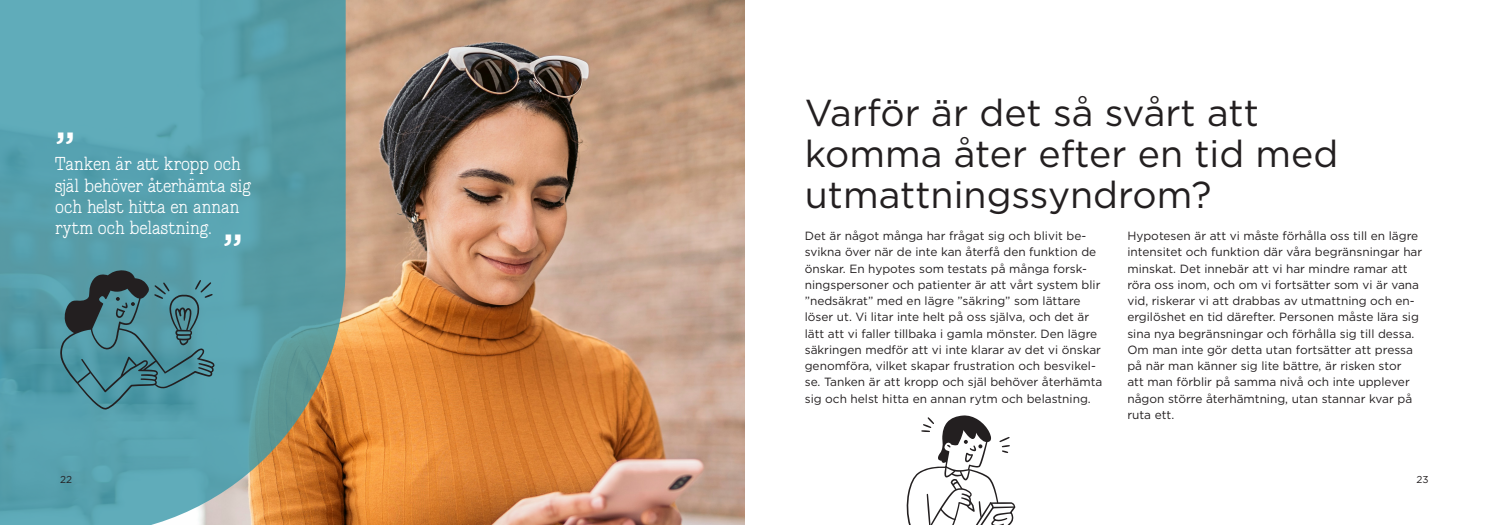
<style>
.page{position:relative;width:1489px;height:525px;background:#fff}
.page>*{position:absolute;margin:0;border:0;box-sizing:border-box;transform-origin:0 0}
.t1{font:500 40.62px "Gotham";color:#fff}
.manchet{font:37.5px/41.2px "Gotham";color:#231f20}
.t2{font:18.75px/21.2px "Scripter";color:#fff}
.brød_til_mørk_baggrund{font:11.88px/16.2px "Gotham";color:#231f20}
.sidetal{font:10px "Gotham";color:#231f20}
</style>
<div class="page">
<img style="left:346px;top:0;width:398px;height:524px">
<svg style="left:0;top:0;width:346px;height:524px;background:#629fa5"></svg>
<svg style="left:906px;top:415px;width:109px;height:109px"></svg>
<svg style="left:60px;top:270px;width:155px;height:139px;background:#4a8590"></svg>
<p class="t1" style="left:55px;top:120px;width:22px">”</p>
<p class="t2" style="left:55px;top:153px;width:187px">Tanken är att kropp och</p>
<p class="t2" style="left:55px;top:174px;width:198px">själ behöver återhämta sig och helst hitta en annan rytm och belastning.</p>
<p class="t1" style="left:223px;top:222px;width:22px">”</p>
<p class="manchet" style="left:804px;top:91px;width:535px">Varför är det så svårt att komma åter efter en tid med utmattningssyndrom?</p>
<p class="brød_til_mørk_baggrund" style="left:804px;top:227px;width:299px">Det är något många har frågat sig och blivit be&shy;svikna över när de inte kan återfå den funktion de önskar. En hypotes som testats på många forsk&shy;ningspersoner och patienter är att vårt system blir ”nedsäkrat” med en lägre ”säkring” som lättare löser ut. Vi litar inte helt på oss själva, och det är lätt att vi faller tillbaka i gamla mönster. Den lägre säkringen medför att vi inte klarar av det vi önskar genomföra, vilket skapar frustration och besvikel&shy;se. Tanken är att kropp och själ behöver återhämta sig och helst hitta en annan rytm och belastning.</p>
<p class="brød_til_mørk_baggrund" style="left:1127px;top:227px;width:296px">Hypotesen är att vi måste förhålla oss till en lägre intensitet och funktion där våra begränsningar har minskat. Det innebär att vi har mindre ramar att röra oss inom, och om vi fortsätter som vi är vana vid, riskerar vi att drabbas av utmattning och en&shy;ergilöshet en tid därefter. Personen måste lära sig sina nya begränsningar och förhålla sig till dessa.<br>Om man inte gör detta utan fortsätter att pressa på när man känner sig lite bättre, är risken stor<br>att man förblir på samma nivå och inte upplever någon större återhämtning, utan stannar kvar på ruta ett.</p>
<p class="sidetal" style="left:60px;top:473px;width:13px">22</p>
<p class="sidetal" style="left:1416px;top:473px;width:14px">23</p>
</div>
